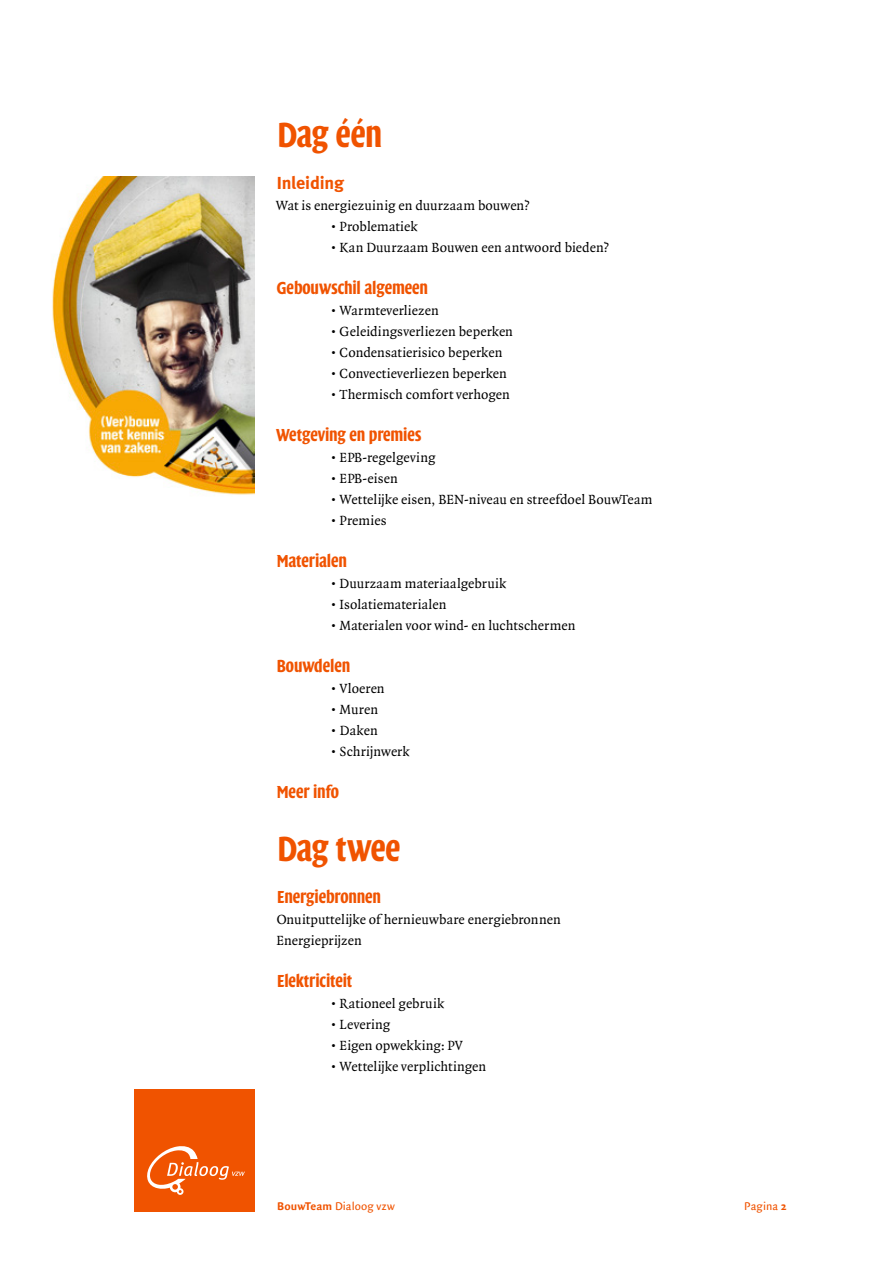
<style>
.page{position:relative;width:893px;height:1263px;background:#fff}
.page>*{position:absolute;margin:0;border:0;box-sizing:border-box;transform-origin:0 0}
.titel_Tussen{font:600 36px "Quadraat Sa Disp OT";letter-spacing:-.015em;color:#f05300}
.titel_Tussen-2{font:600 18px "Quadraat Sa Disp OT";letter-spacing:-.005em;color:#f05300}
.titel_Tussen-3{font:700 18px "Meta";letter-spacing:-.01em;color:#f05300}
.bodytekst{font:14.25px "Quadraat OT";letter-spacing:.005em;color:#000}
.titel_Tussen-4{font:14.25px "Quadraat OT";letter-spacing:.005em;color:#000}
.t1{font:12px "Quadraat Sans OT";letter-spacing:.01em;color:#f05300}
.s1{font-family:"Quadraat Sans OT Bld"}
</style>
<div class="page">
<div style="left:134px;top:1090px;width:120px;height:122px;background:#f05300"></div>
<svg style="left:147px;top:1146px;width:98px;height:49px"></svg>
<img style="left:52px;top:177px;width:202px;height:318px">
<p class="titel_Tussen" style="left:277px;top:114px;width:106px">Dag één</p>
<p class="titel_Tussen-3" style="left:277px;top:172px;width:69px">Inleiding</p>
<p class="bodytekst" style="left:276px;top:198px;width:255px">Wat is energiezuinig en duurzaam bouwen?</p>
<p class="bodytekst" style="left:330px;top:219px;width:89px">• Problematiek</p>
<p class="bodytekst" style="left:330px;top:240px;width:280px">• Kan Duurzaam Bouwen een antwoord bieden?</p>
<p class="titel_Tussen-2" style="left:277px;top:278px;width:153px">Gebouwschil algemeen</p>
<p class="bodytekst" style="left:330px;top:303px;width:110px">• Warmteverliezen</p>
<p class="bodytekst" style="left:330px;top:324px;width:184px">• Geleidingsverliezen beperken</p>
<p class="bodytekst" style="left:330px;top:345px;width:174px">• Condensatierisico beperken</p>
<p class="bodytekst" style="left:330px;top:366px;width:178px">• Convectieverliezen beperken</p>
<p class="bodytekst" style="left:330px;top:387px;width:181px">• Thermisch comfort verhogen</p>
<p class="titel_Tussen-2" style="left:276px;top:425px;width:147px">Wetgeving en premies</p>
<p class="bodytekst" style="left:330px;top:450px;width:106px">• EPB-regelgeving</p>
<p class="bodytekst" style="left:330px;top:471px;width:69px">• EPB-eisen</p>
<p class="bodytekst" style="left:330px;top:492px;width:324px">• Wettelijke eisen, BEN-niveau en streefdoel BouwTeam</p>
<p class="bodytekst" style="left:330px;top:513px;width:58px">• Premies</p>
<p class="titel_Tussen-2" style="left:277px;top:551px;width:72px">Materialen</p>
<p class="bodytekst" style="left:330px;top:576px;width:178px">• Duurzaam materiaalgebruik</p>
<p class="bodytekst" style="left:330px;top:597px;width:118px">• Isolatiematerialen</p>
<p class="bodytekst" style="left:330px;top:618px;width:247px">• Materialen voor wind- en luchtschermen</p>
<p class="titel_Tussen-2" style="left:277px;top:656px;width:75px">Bouwdelen</p>
<p class="bodytekst" style="left:330px;top:681px;width:56px">• Vloeren</p>
<p class="bodytekst" style="left:330px;top:702px;width:49px">• Muren</p>
<p class="titel_Tussen-4" style="left:330px;top:723px;width:49px">• Daken</p>
<p class="bodytekst" style="left:330px;top:744px;width:81px">• Schrijnwerk</p>
<p class="titel_Tussen-2" style="left:277px;top:782px;width:64px">Meer info</p>
<p class="titel_Tussen" style="left:277px;top:828px;width:125px">Dag twee</p>
<p class="titel_Tussen-2" style="left:277px;top:887px;width:106px">Energiebronnen</p>
<p class="bodytekst" style="left:277px;top:912px;width:286px">Onuitputtelijke of hernieuwbare energiebronnen</p>
<p class="bodytekst" style="left:276px;top:933px;width:87px">Energieprijzen</p>
<p class="titel_Tussen-2" style="left:277px;top:971px;width:77px">Elektriciteit</p>
<p class="bodytekst" style="left:330px;top:996px;width:116px">• Rationeel gebruik</p>
<p class="bodytekst" style="left:330px;top:1017px;width:61px">• Levering</p>
<p class="bodytekst" style="left:330px;top:1038px;width:134px">• Eigen opwekking: PV</p>
<p class="bodytekst" style="left:330px;top:1059px;width:157px">• Wettelijke verplichtingen</p>
<p class="t1" style="left:277px;top:1199px;width:119px"><span class="s1">BouwTeam</span> Dialoog vzw</p>
<p class="t1" style="left:744px;top:1199px;width:44px">Pagina <span class="s1">2</span></p>
</div>
